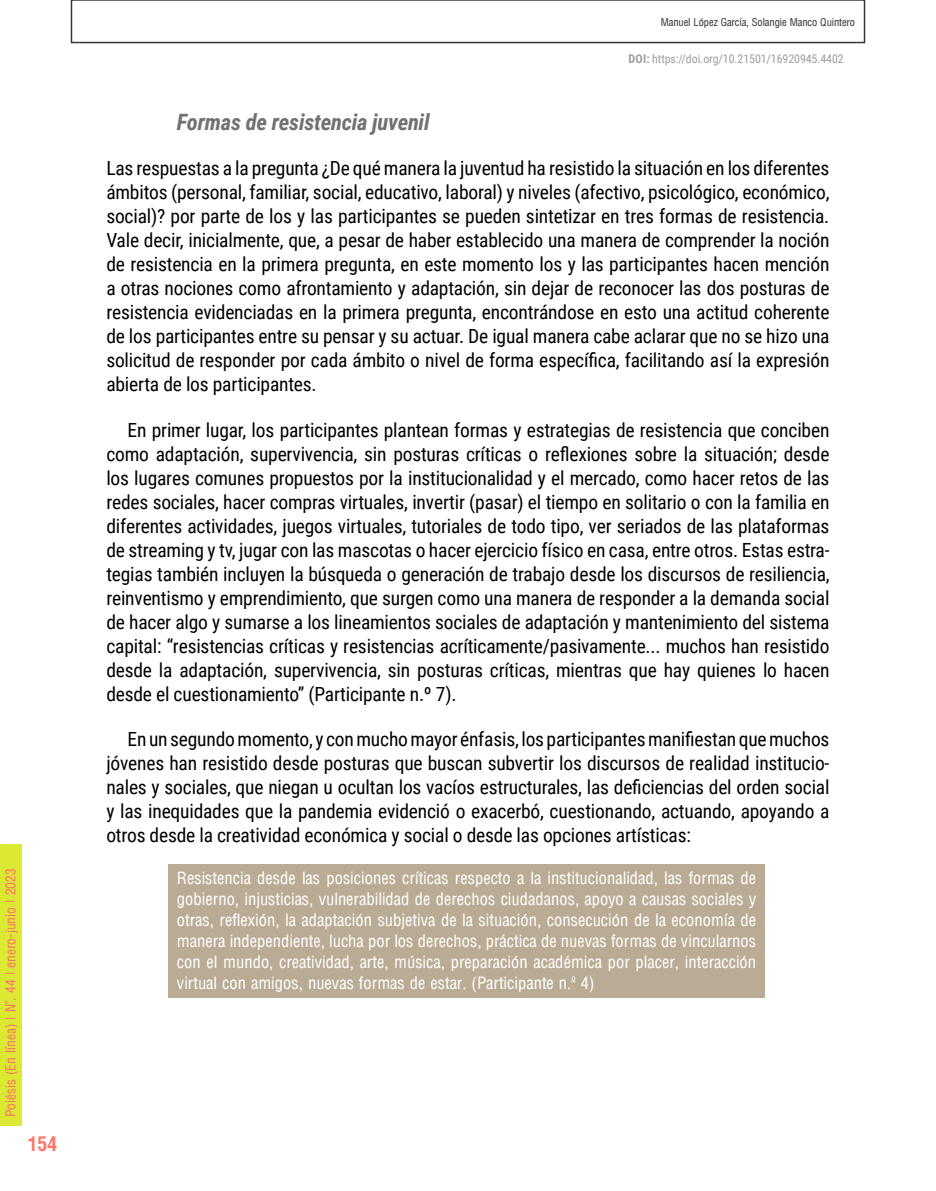
<style>
.page{position:relative;width:936px;height:1191px;background:#fff}
.page>*{position:absolute;margin:0;border:0;box-sizing:border-box;transform-origin:0 0}
.t1{font:italic 700 22.5px "Roboto Condensed";letter-spacing:-.01em;color:#707172}
.t2{font:19.5px/24px "Roboto Condensed";letter-spacing:-.01em;color:#000;text-align:justify}
.t3{font:700 condensed 19.5px "Arena";color:#ff7469}
.t4{font:16.5px/21px "Arena Condensed";color:#fff;text-align:justify}
.t5{font:13.5px "Arena Condensed";color:#ff7469}
.t6{font:12px "Roboto Condensed";letter-spacing:-.01em;color:#9c9e9f}
.t7{font:10.5px "Arena Condensed";letter-spacing:-.01em;color:#373737}
.s1{font-weight:700}
</style>
<div class="page">
<div style="left:0;top:844px;width:21px;height:282px;background:#dce932"></div>
<div style="left:71px;top:0;width:794px;height:43px;border:2px solid #373737"></div>
<div style="left:168px;top:864px;width:596px;height:133px;background:#baac94"></div>
<p class="t5" style="left:3px;top:1117px;width:251px;rotate:-90deg">Poiésis (En línea) | N°. 44 | enero-junio | 2023</p>
<p class="t3" style="left:28px;top:1132px;width:31px">154</p>
<p class="t7" style="left:660px;top:16px;width:196px">Manuel López García, Solangie Manco Quintero</p>
<p class="t6" style="left:628px;top:51px;width:217px"><span class="s1">DOI:</span> https://doi.org/10.21501/16920945.4402</p>
<p class="t1" style="left:177px;top:106px;width:254px">Formas de resistencia juvenil</p>
<p class="t2" style="left:106px;top:155px;width:724px">Las respuestas a la pregunta ¿De qué manera la juventud ha resistido la situación en los diferentes ámbitos (personal, familiar, social, educativo, laboral) y niveles (afectivo, psicológico, económico, social)? por parte de los y las participantes se pueden sintetizar en tres formas de resistencia.<br>Vale decir, inicialmente, que, a pesar de haber establecido una manera de comprender la noción de resistencia en la primera pregunta, en este momento los y las participantes hacen mención a otras nociones como afrontamiento y adaptación, sin dejar de reconocer las dos posturas de resistencia evidenciadas en la primera pregunta, encontrándose en esto una actitud coherente de los participantes entre su pensar y su actuar. De igual manera cabe aclarar que no se hizo una solicitud de responder por cada ámbito o nivel de forma específica, facilitando así la expresión abierta de los participantes.</p>
<p class="t2" style="left:106px;top:417px;width:724px;text-indent:21px">En primer lugar, los participantes plantean formas y estrategias de resistencia que conciben como adaptación, supervivencia, sin posturas críticas o reflexiones sobre la situación; desde los lugares comunes propuestos por la institucionalidad y el mercado, como hacer retos de las redes sociales, hacer compras virtuales, invertir (pasar) el tiempo en solitario o con la familia en diferentes actividades, juegos virtuales, tutoriales de todo tipo, ver seriados de las plataformas de streaming y tv, jugar con las mascotas o hacer ejercicio físico en casa, entre otros. Estas estra&shy;tegias también incluyen la búsqueda o generación de trabajo desde los discursos de resiliencia, reinventismo y emprendimiento, que surgen como una manera de responder a la demanda social de hacer algo y sumarse a los lineamientos sociales de adaptación y mantenimiento del sistema capital: “resistencias críticas y resistencias acríticamente/pasivamente... muchos han resistido desde la adaptación, supervivencia, sin posturas críticas, mientras que hay quienes lo hacen desde el cuestionamiento” (Participante n.º 7).</p>
<p class="t2" style="left:106px;top:726px;width:724px;text-indent:21px">En un segundo momento, y con mucho mayor énfasis, los participantes manifiestan que muchos jóvenes han resistido desde posturas que buscan subvertir los discursos de realidad institucio&shy;nales y sociales, que niegan u ocultan los vacíos estructurales, las deficiencias del orden social y las inequidades que la pandemia evidenció o exacerbó, cuestionando, actuando, apoyando a otros desde la creatividad económica y social o desde las opciones artísticas:</p>
<p class="t4" style="left:177px;top:868px;width:581px">Resistencia desde las posiciones críticas respecto a la institucionalidad, las formas de gobierno, injusticias, vulnerabilidad de derechos ciudadanos, apoyo a causas sociales y otras, reflexión, la adaptación subjetiva de la situación, consecución de la economía de manera independiente, lucha por los derechos, práctica de nuevas formas de vincularnos con el mundo, creatividad, arte, música, preparación académica por placer, interacción virtual con amigos, nuevas formas de estar. (Participante n.º 4)</p>
</div>
